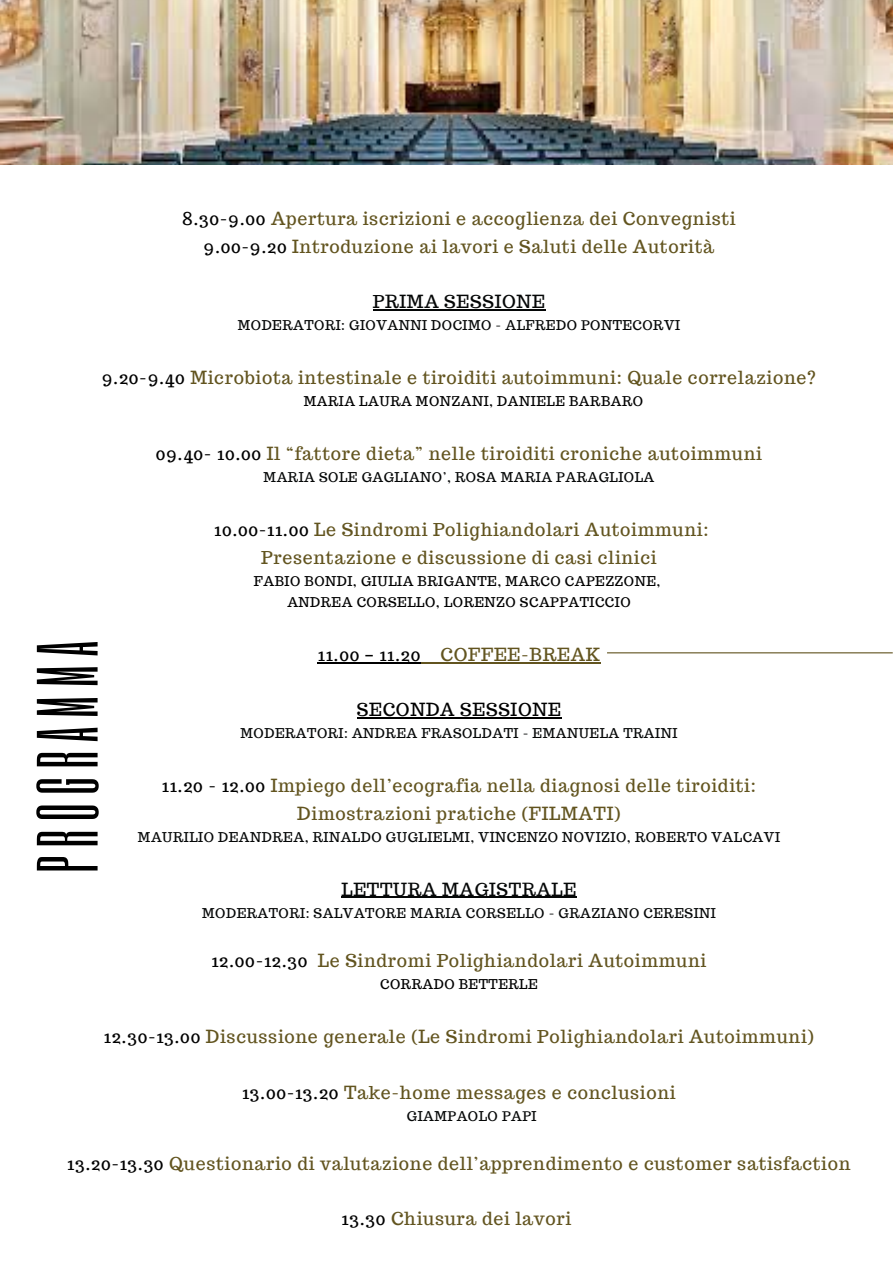
<style>
.page{position:relative;width:893px;height:1264px;background:#fff}
.page>*{position:absolute;margin:0;border:0;box-sizing:border-box;transform-origin:0 0}
.t1{font:72px "Six Caps";letter-spacing:.115em;color:#000}
.t2{font:17.7px "Trocchi";letter-spacing:.04em;color:#62541f}
.t3{font:17.7px "Trocchi";letter-spacing:.04em;color:#050707}
.t4{font:17.7px "Trocchi";letter-spacing:.04em;color:#000}
.t5{font:13.2px "Trocchi";letter-spacing:.04em;color:#050707}
.t6{font:13.2px "Trocchi";letter-spacing:.04em;color:#000}
.s1{color:#000}
.s2{font-family:"Noto Sans Gurmukhi";color:#000}
</style>
<div class="page">
<hr style="left:373px;top:309px;width:172px;height:1px;background:#050707">
<hr style="left:318px;top:662px;width:103px;height:1px;background:#000">
<svg style="left:421px;top:662px;width:19px;height:1px"></svg>
<hr style="left:440px;top:662px;width:160px;height:1px;background:#62541f">
<hr style="left:357px;top:717px;width:204px;height:1px;background:#000">
<hr style="left:341px;top:896px;width:236px;height:1px;background:#050707">
<img style="left:0;top:0;width:892px;height:164px">
<hr style="left:607px;top:652px;width:285px;height:1px;background:#62541f">
<p class="t2" style="left:182px;top:207px;width:555px"><span class="s1">8.30-9.00</span> Apertura iscrizioni e accoglienza dei Convegnisti</p>
<p class="t2" style="left:203px;top:235px;width:512px"><span class="s1">9.00-9.20</span> Introduzione ai lavori e Saluti delle Autorità</p>
<p class="t3" style="left:373px;top:290px;width:174px">PRIMA SESSIONE</p>
<p class="t5" style="left:238px;top:317px;width:444px">MODERATORI: GIOVANNI DOCIMO - ALFREDO PONTECORVI</p>
<p class="t2" style="left:102px;top:366px;width:715px"><span class="s1">9.20-9.40</span> Microbiota intestinale e tiroiditi autoimmuni: Quale correlazione?</p>
<p class="t6" style="left:304px;top:393px;width:341px">MARIA LAURA MONZANI, DANIELE BARBARO</p>
<p class="t2" style="left:156px;top:442px;width:607px"><span class="s1">09.40- 10.00</span> Il “fattore dieta” nelle tiroiditi croniche autoimmuni</p>
<p class="t5" style="left:263px;top:469px;width:392px">MARIA SOLE GAGLIANO’, ROSA MARIA PARAGLIOLA</p>
<p class="t2" style="left:214px;top:518px;width:495px"><span class="s1">10.00-11.00</span> Le Sindromi Polighiandolari Autoimmuni:</p>
<p class="t2" style="left:261px;top:546px;width:397px">Presentazione e discussione di casi clinici</p>
<p class="t6" style="left:254px;top:572px;width:408px">FABIO BONDI, GIULIA BRIGANTE, MARCO CAPEZZONE,</p>
<p class="t6" style="left:287px;top:593px;width:345px">ANDREA CORSELLO, LORENZO SCAPPATICCIO</p>
<p class="t2" style="left:318px;top:643px;width:283px"><span class="s1">11.00</span> <span class="s2">–</span> <span class="s1">11.20</span> COFFEE-BREAK</p>
<p class="t1" style="left:18px;top:872px;width:233px;rotate:-90deg">PROGRAMMA</p>
<p class="t4" style="left:357px;top:698px;width:205px">SECONDA SESSIONE</p>
<p class="t5" style="left:240px;top:724px;width:438px">MODERATORI: ANDREA FRASOLDATI - EMANUELA TRAINI</p>
<p class="t2" style="left:162px;top:774px;width:595px"><span class="s1">11.20 - 12.00</span> Impiego dell’ecografia nella diagnosi delle tiroiditi:</p>
<p class="t2" style="left:297px;top:801px;width:325px">Dimostrazioni pratiche (FILMATI)</p>
<p class="t5" style="left:138px;top:828px;width:643px">MAURILIO DEANDREA, RINALDO GUGLIELMI, VINCENZO NOVIZIO, ROBERTO VALCAVI</p>
<p class="t3" style="left:341px;top:877px;width:236px">LETTURA MAGISTRALE</p>
<p class="t5" style="left:202px;top:904px;width:515px">MODERATORI: SALVATORE MARIA CORSELLO - GRAZIANO CERESINI</p>
<p class="t2" style="left:211px;top:949px;width:496px"><span class="s1">12.00-12.30</span> Le Sindromi Polighiandolari Autoimmuni</p>
<p class="t6" style="left:380px;top:975px;width:159px">CORRADO BETTERLE</p>
<p class="t2" style="left:104px;top:1025px;width:711px"><span class="s1">12.30-13.00</span> Discussione generale (Le Sindromi Polighiandolari Autoimmuni)</p>
<p class="t2" style="left:242px;top:1080px;width:435px"><span class="s1">13.00-13.20</span> Take-home messages e conclusioni</p>
<p class="t5" style="left:407px;top:1107px;width:131px">GIAMPAOLO PAPI</p>
<p class="t2" style="left:67px;top:1152px;width:784px"><span class="s1">13.20-13.30</span> Questionario di valutazione dell’apprendimento e customer satisfaction</p>
<p class="t2" style="left:341px;top:1207px;width:231px"><span class="s1">13.30</span> Chiusura dei lavori</p>
</div>
